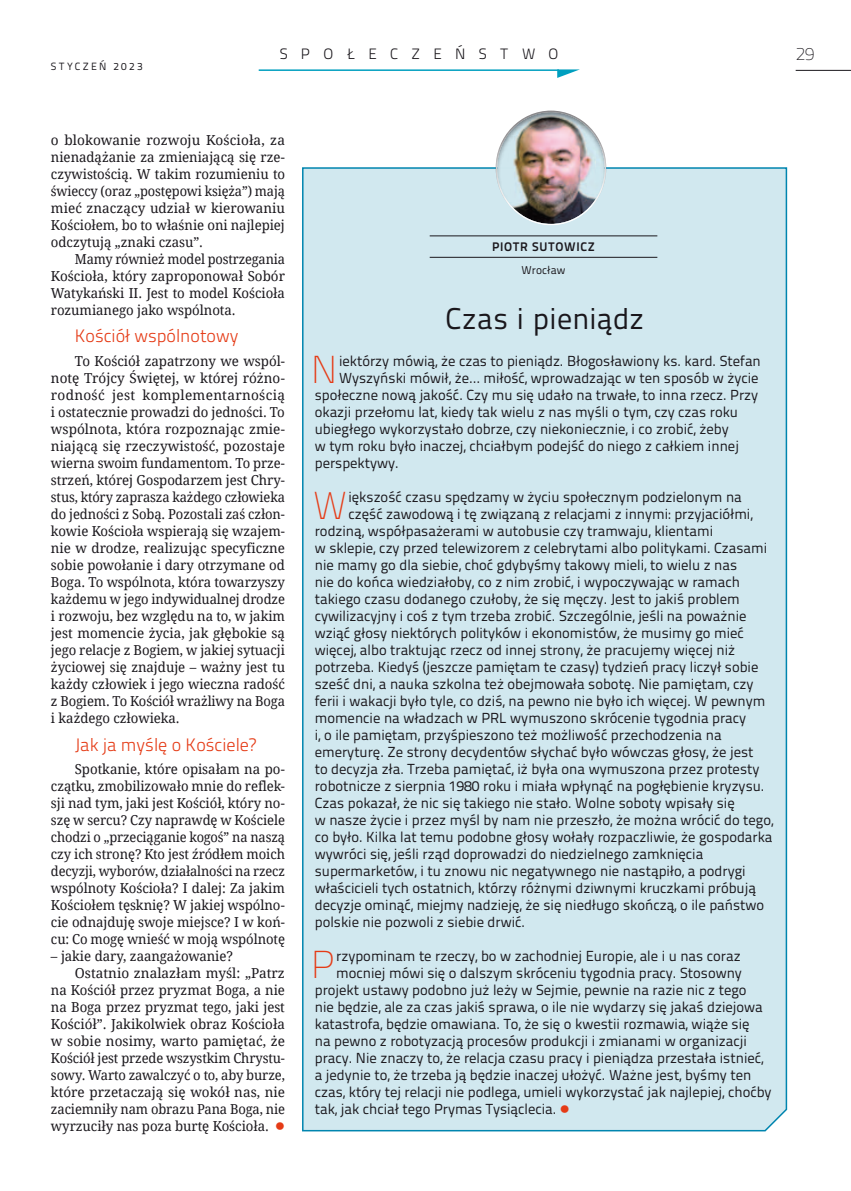
<style>
.page{position:relative;width:851px;height:1191px;background:#fff}
.page>*{position:absolute;margin:0;border:0;box-sizing:border-box;transform-origin:0 0}
.t1{font:100 38.85px "Titillium Text 22 L";color:#e53b16}
.t2{font:30px "Titillium Text 22 L";letter-spacing:.015em;color:#1a171c}
.t3{font:300 18px "Titillium Text 22 L";color:#e53b16}
.t4{font:100 18px "Titillium Text 22 L";color:#1a171c}
.t5{font:300 15px "Titillium Text 22 L";letter-spacing:.885em;color:#1a171c}
.t6{font:14.55px "Titillium Text 22 L";color:#1a171c}
.t7{font:13.65px/17px "Droid Serif";letter-spacing:-.005em;color:#1a171c;text-align:justify}
.t8{font:13.65px/17px "Droid Serif";letter-spacing:-.005em;color:#1a171c;text-align:justify;scale:.96 1}
.t9{font:13.65px "Droid Serif";letter-spacing:-.005em;color:#1a171c;scale:.94 1}
.t10{font:13.65px "Droid Serif";letter-spacing:-.005em;color:#1a171c;scale:.93 1}
.t11{font:700 12.45px "Titillium Text 22 L";letter-spacing:.065em;color:#1a171c}
.t12{font:11.4px "Titillium Text 22 L";letter-spacing:.01em;color:#1a171c}
.t13{font:10.5px "Titillium Text 22 L";letter-spacing:.225em;color:#1a171c}
.s1{font-family:"Latino URW";font-size:14.85px;color:#e53b16}
</style>
<div class="page">
<div style="left:302px;top:167px;width:485px;height:965px;background:#d1e8ef"></div>
<hr style="left:429px;top:236px;width:228px;height:1px;background:#1a171c">
<hr style="left:429px;top:257px;width:228px;height:1px;background:#1a171c">
<div style="left:494px;top:108px;width:114px;height:119px;background:#1a171c;opacity:.55"></div>
<hr style="left:795px;top:70px;width:55px;height:1px;background:#1a171c">
<svg style="left:557px;top:69px;width:22px;height:9px"></svg>
<hr style="left:258px;top:69px;width:301px;height:2px;background:#009fbf">
<p class="t13" style="left:51px;top:59px;width:93px">STYCZEŃ 2023</p>
<p class="t5" style="left:279px;top:43px;width:280px">SPOŁECZEŃSTWO</p>
<p class="t4" style="left:795px;top:40px;width:20px">29</p>
<p class="t7" style="left:51px;top:131px;width:235px">o blokowanie rozwoju Kościoła, za</p>
<p class="t8" style="left:51px;top:148px;width:245px">nienadążanie za zmieniającą się rze-</p>
<p class="t8" style="left:51px;top:165px;width:245px">czywistością. W takim rozumieniu to</p>
<p class="t9" style="left:51px;top:182px;width:250px">świeccy (oraz „postępowi księża”) mają</p>
<p class="t7" style="left:51px;top:199px;width:235px">mieć znaczący udział w kierowaniu</p>
<p class="t8" style="left:51px;top:216px;width:245px">Kościołem, bo to właśnie oni najlepiej</p>
<p class="t8" style="left:51px;top:233px;width:160px">odczytują „znaki czasu”.</p>
<p class="t10" style="left:75px;top:250px;width:227px">Mamy również model postrzegania</p>
<p class="t7" style="left:51px;top:267px;width:235px">Kościoła, który zaproponował Sobór</p>
<p class="t8" style="left:51px;top:284px;width:245px">Watykański II. Jest to model Kościoła</p>
<p class="t8" style="left:51px;top:301px;width:194px">rozumianego jako wspólnota.</p>
<p class="t3" style="left:75px;top:323px;width:165px">Kościół wspólnotowy</p>
<p class="t7" style="left:51px;top:352px;width:235px;text-indent:24px">To Kościół zapatrzony we wspól&shy;notę Trójcy Świętej, w której różno&shy;rodność jest komplementarnością i ostatecznie prowadzi do jedności. To wspólnota, która rozpoznając zmie&shy;niającą się rzeczywistość, pozostaje wierna swoim fundamentom. To prze&shy;strzeń, której Gospodarzem jest Chry&shy;stus, który zaprasza każdego człowieka do jedności z Sobą. Pozostali zaś człon&shy;kowie Kościoła wspierają się wzajem&shy;nie w drodze, realizując specyficzne sobie powołanie i dary otrzymane od Boga. To wspólnota, która towarzyszy każdemu w jego indywidualnej drodze i rozwoju, bez względu na to, w jakim jest momencie życia, jak głębokie są jego relacje z Bogiem, w jakiej sytuacji życiowej się znajduje – ważny jest tu każdy człowiek i jego wieczna radość z Bogiem. To Kościół wrażliwy na Boga i każdego człowieka.</p>
<p class="t3" style="left:75px;top:731px;width:183px">Jak ja myślę o Kościele?</p>
<p class="t8" style="left:51px;top:761px;width:245px;text-indent:24px">Spotkanie, które opisałam na po&shy;czątku, zmobilizowało mnie do reflek&shy;sji nad tym, jaki jest Kościół, który no&shy;szę w sercu? Czy naprawdę w Kościele chodzi o „przeciąganie kogoś” na naszą czy ich stronę? Kto jest źródłem moich decyzji, wyborów, działalności na rzecz wspólnoty Kościoła? I dalej: Za jakim Kościołem tęsknię? W jakiej wspólno&shy;cie odnajduję swoje miejsce? I w koń&shy;cu: Co mogę wnieść w moją wspólnotę</p>
<p class="t8" style="left:51px;top:948px;width:191px">– jakie dary, zaangażowanie?</p>
<p class="t7" style="left:75px;top:965px;width:211px">Ostatnio znalazłam myśl: „Patrz</p>
<p class="t8" style="left:51px;top:982px;width:245px">na Kościół przez pryzmat Boga, a nie</p>
<p class="t8" style="left:51px;top:999px;width:245px">na Boga przez pryzmat tego, jaki jest</p>
<p class="t7" style="left:51px;top:1016px;width:235px">Kościół”. Jakikolwiek obraz Kościoła</p>
<p class="t7" style="left:51px;top:1033px;width:235px">w sobie nosimy, warto pamiętać, że</p>
<p class="t9" style="left:51px;top:1050px;width:250px">Kościół jest przede wszystkim Chrystu-</p>
<p class="t9" style="left:51px;top:1067px;width:250px">sowy. Warto zawalczyć o to, aby burze,</p>
<p class="t7" style="left:51px;top:1084px;width:235px">które przetaczają się wokół nas, nie</p>
<p class="t9" style="left:51px;top:1101px;width:250px">zaciemniły nam obrazu Pana Boga, nie</p>
<p class="t8" style="left:51px;top:1118px;width:245px">wyrzuciły nas poza burtę Kościoła. <span class="s1">●</span></p>
<p class="t11" style="left:492px;top:237px;width:104px">PIOTR SUTOWICZ</p>
<p class="t12" style="left:521px;top:262px;width:45px">Wrocław</p>
<p class="t2" style="left:445px;top:296px;width:200px">Czas i pieniądz</p>
<p class="t1" style="left:311px;top:341px;width:28px">N</p>
<p class="t6" style="left:339px;top:350px;width:423px">iektórzy mówią, że czas to pieniądz. Błogosławiony ks. kard. Stefan</p>
<p class="t6" style="left:339px;top:367px;width:421px">Wyszyński mówił, że… miłość, wprowadzając w ten sposób w życie</p>
<p class="t6" style="left:315px;top:384px;width:445px">społeczne nową jakość. Czy mu się udało na trwałe, to inna rzecz. Przy</p>
<p class="t6" style="left:315px;top:401px;width:424px">okazji przełomu lat, kiedy tak wielu z nas myśli o tym, czy czas roku</p>
<p class="t6" style="left:315px;top:418px;width:415px">ubiegłego wykorzystało dobrze, czy niekoniecznie, i co zrobić, żeby</p>
<p class="t6" style="left:315px;top:435px;width:425px">w tym roku było inaczej, chciałbym podejść do niego z całkiem innej</p>
<p class="t6" style="left:315px;top:452px;width:85px">perspektywy.</p>
<p class="t1" style="left:313px;top:477px;width:35px">W</p>
<p class="t6" style="left:348px;top:486px;width:395px">iększość czasu spędzamy w życiu społecznym podzielonym na</p>
<p class="t6" style="left:348px;top:503px;width:405px">część zawodową i tę związaną z relacjami z innymi: przyjaciółmi,</p>
<p class="t6" style="left:315px;top:520px;width:399px">rodziną, współpasażerami w autobusie czy tramwaju, klientami</p>
<p class="t6" style="left:315px;top:537px;width:454px">w sklepie, czy przed telewizorem z celebrytami albo politykami. Czasami</p>
<p class="t6" style="left:315px;top:554px;width:424px">nie mamy go dla siebie, choć gdybyśmy takowy mieli, to wielu z nas</p>
<p class="t6" style="left:315px;top:571px;width:426px">nie do końca wiedziałoby, co z nim zrobić, i wypoczywając w ramach</p>
<p class="t6" style="left:315px;top:588px;width:426px">takiego czasu dodanego czułoby, że się męczy. Jest to jakiś problem</p>
<p class="t6" style="left:315px;top:605px;width:433px">cywilizacyjny i coś z tym trzeba zrobić. Szczególnie, jeśli na poważnie</p>
<p class="t6" style="left:315px;top:622px;width:430px">wziąć głosy niektórych polityków i ekonomistów, że musimy go mieć</p>
<p class="t6" style="left:315px;top:639px;width:422px">więcej, albo traktując rzecz od innej strony, że pracujemy więcej niż</p>
<p class="t6" style="left:315px;top:656px;width:445px">potrzeba. Kiedyś (jeszcze pamiętam te czasy) tydzień pracy liczył sobie</p>
<p class="t6" style="left:315px;top:673px;width:440px">sześć dni, a nauka szkolna też obejmowała sobotę. Nie pamiętam, czy</p>
<p class="t6" style="left:315px;top:690px;width:452px">ferii i wakacji było tyle, co dziś, na pewno nie było ich więcej. W pewnym</p>
<p class="t6" style="left:315px;top:707px;width:433px">momencie na władzach w PRL wymuszono skrócenie tygodnia pracy</p>
<p class="t6" style="left:315px;top:724px;width:408px">i, o ile pamiętam, przyśpieszono też możliwość przechodzenia na</p>
<p class="t6" style="left:315px;top:741px;width:440px">emeryturę. Ze strony decydentów słychać było wówczas głosy, że jest</p>
<p class="t6" style="left:315px;top:758px;width:446px">to decyzja zła. Trzeba pamiętać, iż była ona wymuszona przez protesty</p>
<p class="t6" style="left:315px;top:775px;width:451px">robotnicze z sierpnia 1980 roku i miała wpłynąć na pogłębienie kryzysu.</p>
<p class="t6" style="left:315px;top:792px;width:421px">Czas pokazał, że nic się takiego nie stało. Wolne soboty wpisały się</p>
<p class="t6" style="left:315px;top:809px;width:460px">w nasze życie i przez myśl by nam nie przeszło, że można wrócić do tego,</p>
<p class="t6" style="left:315px;top:826px;width:459px">co było. Kilka lat temu podobne głosy wołały rozpaczliwie, że gospodarka</p>
<p class="t6" style="left:315px;top:843px;width:390px">wywróci się, jeśli rząd doprowadzi do niedzielnego zamknięcia</p>
<p class="t6" style="left:315px;top:860px;width:432px">supermarketów, i tu znowu nic negatywnego nie nastąpiło, a podrygi</p>
<p class="t6" style="left:315px;top:877px;width:442px">właścicieli tych ostatnich, którzy różnymi dziwnymi kruczkami próbują</p>
<p class="t6" style="left:315px;top:894px;width:451px">decyzje ominąć, miejmy nadzieję, że się niedługo skończą, o ile państwo</p>
<p class="t6" style="left:315px;top:911px;width:212px">polskie nie pozwoli z siebie drwić.</p>
<p class="t1" style="left:311px;top:937px;width:25px">P</p>
<p class="t6" style="left:336px;top:945px;width:406px">rzypominam te rzeczy, bo w zachodniej Europie, ale i u nas coraz</p>
<p class="t6" style="left:336px;top:962px;width:407px">mocniej mówi się o dalszym skróceniu tygodnia pracy. Stosowny</p>
<p class="t6" style="left:315px;top:979px;width:433px">projekt ustawy podobno już leży w Sejmie, pewnie na razie nic z tego</p>
<p class="t6" style="left:315px;top:996px;width:449px">nie będzie, ale za czas jakiś sprawa, o ile nie wydarzy się jakaś dziejowa</p>
<p class="t6" style="left:315px;top:1013px;width:436px">katastrofa, będzie omawiana. To, że się o kwestii rozmawia, wiąże się</p>
<p class="t6" style="left:315px;top:1030px;width:433px">na pewno z robotyzacją procesów produkcji i zmianami w organizacji</p>
<p class="t6" style="left:315px;top:1047px;width:450px">pracy. Nie znaczy to, że relacja czasu pracy i pieniądza przestała istnieć,</p>
<p class="t6" style="left:315px;top:1064px;width:438px">a jedynie to, że trzeba ją będzie inaczej ułożyć. Ważne jest, byśmy ten</p>
<p class="t6" style="left:315px;top:1081px;width:458px">czas, który tej relacji nie podlega, umieli wykorzystać jak najlepiej, choćby</p>
<p class="t6" style="left:315px;top:1098px;width:256px">tak, jak chciał tego Prymas Tysiąclecia. <span class="s1">●</span></p>
</div>
